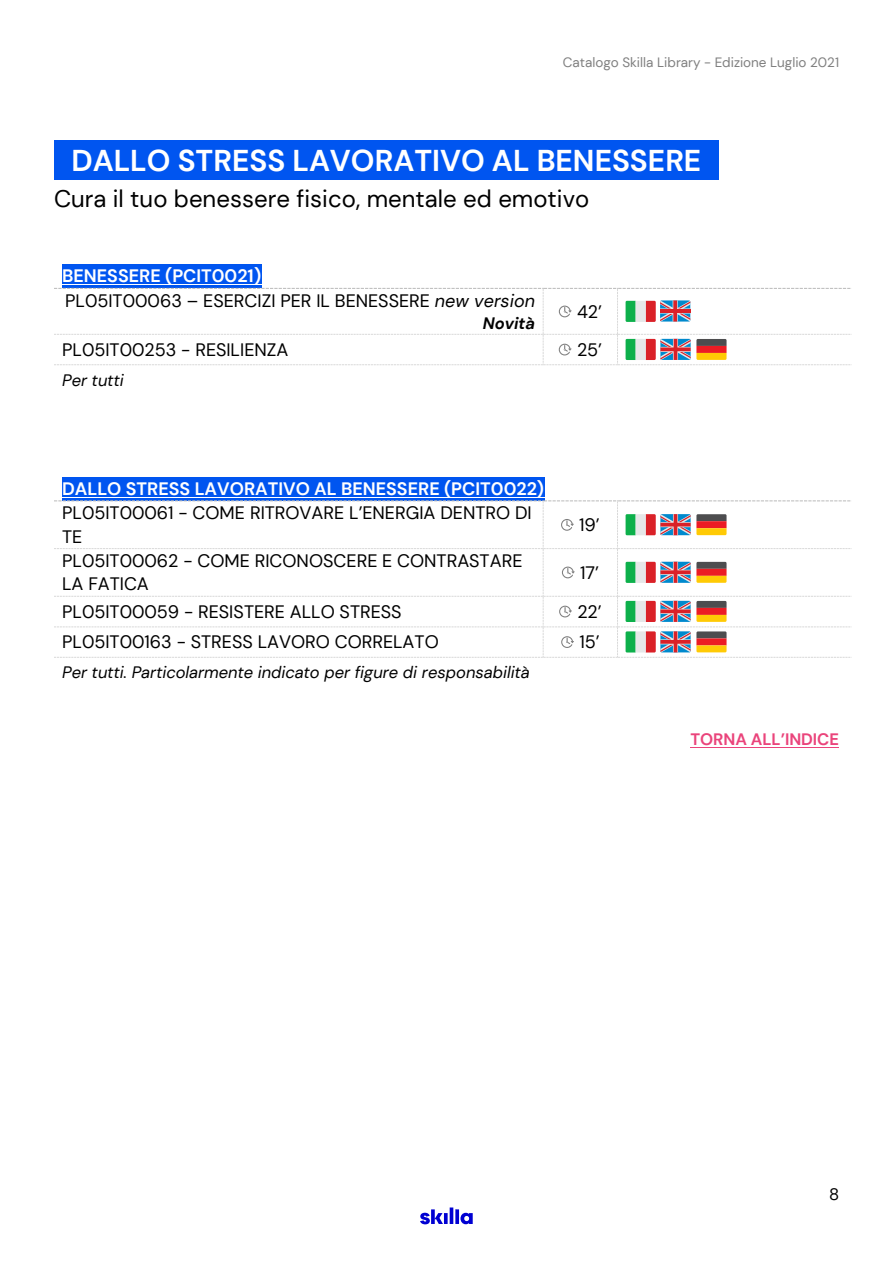
<style>
.page{position:relative;width:893px;height:1263px;background:#fff}
.page>*{position:absolute;margin:0;border:0;box-sizing:border-box;transform-origin:0 0}
.t1{font:700 30px "DM Sans";color:#fff}
.t2{font:24px "DM Sans";color:#000}
.t3{font:18px/23.4px "DM Sans";color:#000}
.t4{font:700 18px "DM Sans";color:#fff}
.t5{font:italic 16.5px "DM Sans";color:#000}
.t6{font:700 16.5px "DM Sans";letter-spacing:-.005em;color:#ea447b}
.t7{font:italic 700 16.5px "DM Sans";color:#000}
.t8{font:16.5px "DM Sans";color:#000}
.t9{font:13.5px "DM Sans";color:#7f7f7f}
.s1{color:#0055f0}
.s2{font-weight:700;color:#fff}
.s3{font-style:italic}
</style>
<div class="page">
<svg style="left:444px;top:1213px;width:4px;height:11px"></svg>
<hr style="left:450px;top:1207px;width:3px;height:17px;background:#0000d2">
<svg style="left:455px;top:1209px;width:4px;height:15px"></svg>
<svg style="left:461px;top:1213px;width:12px;height:11px"></svg>
<svg style="left:420px;top:1209px;width:23px;height:15px"></svg>
<div style="left:54px;top:141px;width:665px;height:39px;background:#0055f0"></div>
<div style="left:62px;top:264px;width:199px;height:24px;background:#0055f0"></div>
<hr style="left:62px;top:284px;width:199px;height:1px;background:#fff">
<div style="left:62px;top:477px;width:482px;height:23px;background:#0055f0"></div>
<hr style="left:62px;top:497px;width:482px;height:1px;background:#fff">
<hr style="left:690px;top:747px;width:149px;height:1px;background:#ea447b">
<svg style="left:54px;top:500px;width:798px;height:158px"></svg>
<svg style="left:54px;top:288px;width:798px;height:77px"></svg>
<svg style="left:673px;top:300px;width:4px;height:22px"></svg>
<hr style="left:660px;top:309px;width:30px;height:4px;background:#da2128">
<p class="t9" style="left:563px;top:54px;width:278px">Catalogo Skilla Library - Edizione Luglio 2021</p>
<h1 class="t1" style="left:54px;top:141px;width:666px"><span class="s1">E</span>DALLO STRESS LAVORATIVO AL BENESSERE<span class="s1">E</span></h1>
<h2 class="t2" style="left:54px;top:184px;width:537px">Cura il tuo benessere fisico, mentale ed emotivo</h2>
<p class="t3" style="left:62px;top:264px;width:475px;line-height:24.5px"><span class="s2">BENESSERE (PCIT0021)<br></span>PL05IT00063 – ESERCIZI PER IL BENESSERE <span class="s3">new version</span></p>
<p class="t7" style="left:483px;top:313px;width:54px">Novità</p>
<p class="t3" style="left:577px;top:299px;width:27px">42’</p>
<p class="t3" style="left:62px;top:338px;width:228px">PL05IT00253 - RESILIENZA</p>
<p class="t3" style="left:577px;top:338px;width:27px">25’</p>
<p class="t5" style="left:62px;top:370px;width:63px">Per tutti</p>
<p class="t4" style="left:62px;top:477px;width:484px">DALLO STRESS LAVORATIVO AL BENESSERE (PCIT0022)</p>
<p class="t3" style="left:62px;top:501px;width:471px">PL05IT00061 - COME RITROVARE L’ENERGIA DENTRO DI<br>TE</p>
<p class="t3" style="left:579px;top:513px;width:22px">19’</p>
<p class="t3" style="left:62px;top:549px;width:462px">PL05IT00062 - COME RICONOSCERE E CONTRASTARE<br>LA FATICA</p>
<p class="t3" style="left:580px;top:561px;width:20px">17’</p>
<p class="t3" style="left:62px;top:600px;width:341px">PL05IT00059 - RESISTERE ALLO STRESS</p>
<p class="t3" style="left:577px;top:600px;width:26px">22’</p>
<p class="t3" style="left:62px;top:630px;width:378px">PL05IT00163 - STRESS LAVORO CORRELATO</p>
<p class="t3" style="left:579px;top:630px;width:22px">15’</p>
<p class="t5" style="left:62px;top:662px;width:469px">Per tutti. Particolarmente indicato per figure di responsabilità</p>
<p class="t6" style="left:690px;top:729px;width:150px">TORNA ALL’INDICE</p>
<p class="t8" style="left:829px;top:1184px;width:12px">8</p>
</div>
